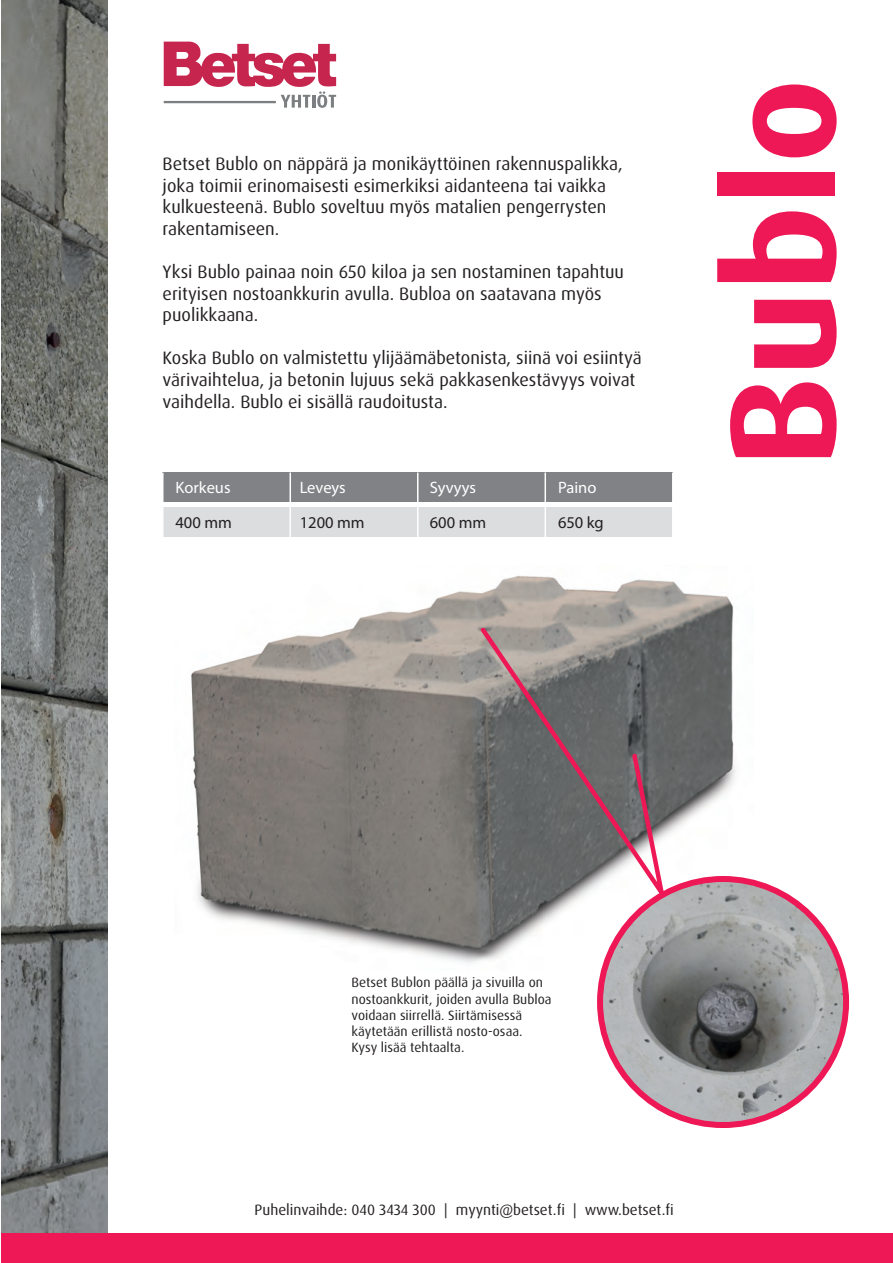
<style>
.page{position:relative;width:893px;height:1263px;background:#fff}
.page>*{position:absolute;margin:0;border:0;box-sizing:border-box;transform-origin:0 0}
.t1{font:700 150px "Dax Pro";color:#ed1855}
.t2{font:18px/21.6px "Dax Pro";color:#231f20}
.t3{font:16.5px "Myriad Pro";color:#fff}
.t4{font:16.5px "Myriad Pro";color:#231f20}
.t5{font:15px "Dax Pro";color:#231f20}
.t6{font:13.5px/16.2px "Dax Pro";color:#231f20}
</style>
<div class="page">
<img style="left:2px;top:0;width:106px;height:1233px">
<div style="left:1px;top:1233px;width:892px;height:30px;background:#ed1855"></div>
<div style="left:163px;top:472px;width:510px;height:30px;background:#808285"></div>
<img style="left:191px;top:575px;width:563px;height:394px">
<img style="left:600px;top:879px;width:246px;height:246px;border-radius:123px">
<div style="left:597px;top:876px;width:252px;height:252px;border:6px solid #ed1855;border-radius:50%"></div>
<svg style="left:164px;top:42px;width:172px;height:66px"></svg>
<svg style="left:479px;top:626px;width:185px;height:270px;background:#7b7375"></svg>
<div style="left:163px;top:507px;width:510px;height:30px;background:#dcdddf"></div>
<hr style="left:162px;top:472px;width:2px;height:65px;background:#fff">
<hr style="left:290px;top:472px;width:1px;height:65px;background:#fff">
<hr style="left:417px;top:472px;width:1px;height:65px;background:#fff">
<hr style="left:544px;top:472px;width:2px;height:65px;background:#fff">
<hr style="left:672px;top:472px;width:2px;height:65px;background:#fff">
<p class="t2" style="left:163px;top:153px;width:462px">Betset Bublo on näppärä ja monikäyttöinen rakennuspalikka, joka toimii erinomaisesti esimerkiksi aidanteena tai vaikka kulkuesteenä. Bublo soveltuu myös matalien pengerrysten rakentamiseen.</p>
<p class="t2" style="left:163px;top:261px;width:463px">Yksi Bublo painaa noin 650 kiloa ja sen nostaminen tapahtuu erityisen nostoankkurin avulla. Bubloa on saatavana myös puolikkaana.</p>
<p class="t2" style="left:163px;top:347px;width:481px">Koska Bublo on valmistettu ylijäämäbetonista, siinä voi esiintyä värivaihtelua, ja betonin lujuus sekä pakkasenkestävyys voivat vaihdella. Bublo ei sisällä raudoitusta.</p>
<p class="t3" style="left:176px;top:478px;width:57px">Korkeus</p>
<p class="t3" style="left:300px;top:478px;width:48px">Leveys</p>
<p class="t3" style="left:430px;top:478px;width:48px">Syvyys</p>
<p class="t3" style="left:558px;top:478px;width:40px">Paino</p>
<p class="t4" style="left:176px;top:512px;width:58px">400 mm</p>
<p class="t4" style="left:300px;top:512px;width:66px">1200 mm</p>
<p class="t4" style="left:430px;top:512px;width:58px">600 mm</p>
<p class="t4" style="left:558px;top:512px;width:47px">650 kg</p>
<h1 class="t1" style="left:686px;top:467px;width:390px;rotate:-90deg">Bublo</h1>
<p class="t6" style="left:352px;top:975px;width:201px">Betset Bublon päällä ja sivuilla on nostoankkurit, joiden avulla Bubloa voidaan siirrellä. Siirtämisessä käytetään erillistä nosto-osaa.<br>Kysy lisää tehtaalta.</p>
<p class="t5" style="left:255px;top:1200px;width:421px">Puhelinvaihde: 040 3434 300 | myynti@betset.fi | www.betset.fi</p>
</div>
